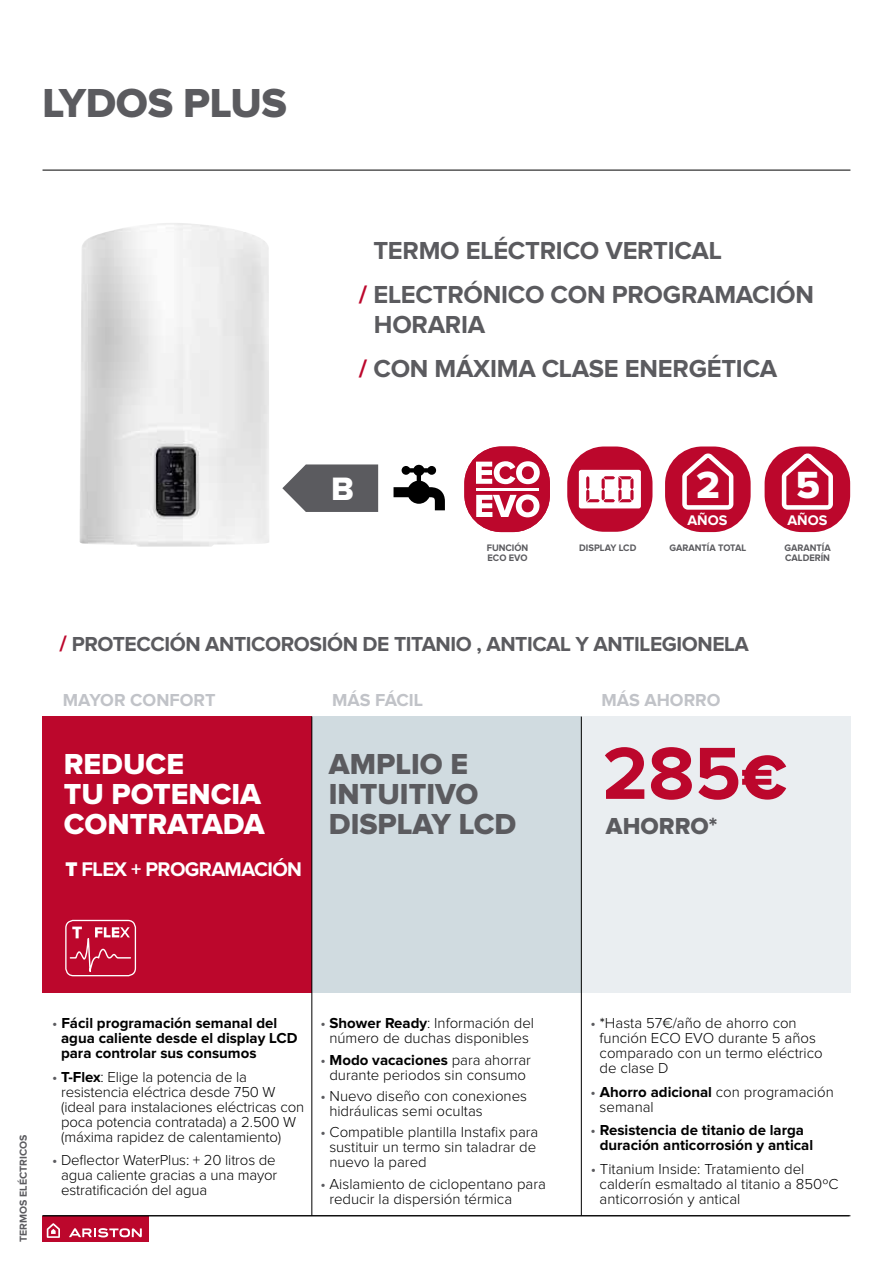
<style>
.page{position:relative;width:893px;height:1263px;background:#fff}
.page>*{position:absolute;margin:0;border:0;box-sizing:border-box;transform-origin:0 0}
.t1{font:700 76.35px "Proxima Nova";color:#bc072c}
.t2{font:42px "Proxima Nova Extrabld";color:#5b5b5f}
.t3{font:39.3px "Proxima Nova Extrabld";color:#fff}
.t4{font:33.6px "Proxima Nova Extrabld";color:#fff}
.t5{font:30px/30px "Proxima Nova Extrabld";color:#fff}
.t6{font:30px "Proxima Nova Extrabld";color:#5b5b5f}
.t7{font:700 25.5px/43.3px "Proxima Nova";color:#5b5b5f}
.t8{font:24px "Proxima Nova Extrabld";color:#5b5b5f}
.t9{font:700 21px "Proxima Nova";color:#5b5b5f}
.t10{font:700 20.55px "Proxima Nova";letter-spacing:-.03em;color:#fff}
.t11{font:700 18px "Proxima Nova";color:#c1c3c8}
.t12{font:300 15px/15px "Proxima Nova";color:#000}
.t13{font:700 15px/15px "Proxima Nova";color:#000;text-align:justify}
.t14{font:700 14.4px "Proxima Nova";color:#fff}
.t15{font:700 10.5px "Proxima Nova";color:#5b5b5f}
.t16{font:700 9.75px/9.8px "Proxima Nova";color:#5b5b5f;scale:.95 1}
.s1{color:#bc072c}
.s2{font-size:22.5px;color:#bc072c}
.s3{font-weight:900}
.s4{font-family:"Proxima Nova Extrabld";font-weight:400;font-size:64.35px}
.s5{font-weight:400;color:#5b5b5f}
.s6{font-weight:700}
.s7{font-weight:400}
</style>
<div class="page">
<div style="left:312px;top:716px;width:269px;height:277px;background:#d0dbe0"></div>
<div style="left:43px;top:716px;width:269px;height:277px;background:#bc072c"></div>
<div style="left:581px;top:716px;width:269px;height:277px;background:#eaeef1"></div>
<div style="left:43px;top:1216px;width:106px;height:26px;background:#bc072c"></div>
<svg style="left:47px;top:1223px;width:13px;height:15px"></svg>
<svg style="left:69px;top:1228px;width:73px;height:9px"></svg>
<hr style="left:43px;top:1215px;width:807px;height:1px;background:#000">
<svg style="left:282px;top:464px;width:96px;height:48px;background:#717174"></svg>
<svg style="left:394px;top:465px;width:51px;height:45px"></svg>
<hr style="left:43px;top:170px;width:807px;height:1px;background:#000">
<hr style="left:312px;top:716px;width:1px;height:499px;background:#000">
<hr style="left:581px;top:716px;width:1px;height:499px;background:#000">
<div style="left:765px;top:446px;width:85px;height:86px;background:#bc072c;border-radius:37px"></div>
<svg style="left:782px;top:453px;width:51px;height:57px"></svg>
<div style="left:464px;top:446px;width:86px;height:86px;background:#bc072c;border-radius:37px"></div>
<svg style="left:476px;top:461px;width:64px;height:23px"></svg>
<svg style="left:476px;top:494px;width:63px;height:23px"></svg>
<hr style="left:476px;top:488px;width:62px;height:2px;background:#fff">
<div style="left:665px;top:446px;width:86px;height:86px;background:#bc072c;border-radius:37px"></div>
<svg style="left:682px;top:453px;width:51px;height:57px"></svg>
<div style="left:567px;top:446px;width:85px;height:86px;background:#bc072c;border-radius:37px"></div>
<div style="left:579px;top:470px;width:62px;height:38px;background:#fff;border-radius:2px"></div>
<svg style="left:586px;top:476px;width:48px;height:26px"></svg>
<img style="left:79px;top:223px;width:190px;height:324px">
<svg style="left:69px;top:919px;width:63px;height:58px"></svg>
<div style="left:65px;top:920px;width:71px;height:56px;border:1px solid #fff;border-radius:8px"></div>
<h2 class="t2" style="left:43px;top:84px;width:193px">LYDOS PLUS</h2>
<h3 class="t7" style="left:373px;top:230px;width:18px">TERMO</h3>
<h3 class="t7" style="left:466px;top:230px;width:16px">ELÉCTRICO</h3>
<h3 class="t7" style="left:605px;top:230px;width:16px">VERTICAL</h3>
<h3 class="t7" style="left:359px;top:274px;width:31px"><span class="s1">/</span> ELECTRÓNICO</h3>
<h3 class="t7" style="left:551px;top:274px;width:19px">CON</h3>
<h3 class="t7" style="left:612px;top:274px;width:18px">PROGRAMACIÓN</h3>
<h3 class="t7" style="left:359px;top:304px;width:50px;text-indent:15px">HORARIA <span class="s1">/</span> CON</h3>
<h3 class="t7" style="left:435px;top:348px;width:72px">MÁXIMA</h3>
<h3 class="t7" style="left:542px;top:348px;width:17px">CLASE</h3>
<h3 class="t7" style="left:625px;top:348px;width:17px">ENERGÉTICA</h3>
<h3 class="t4" style="left:331px;top:473px;width:24px">B</h3>
<p class="t16" style="left:487px;top:543px;width:9px">FUNCIÓN<br>ECO</p>
<p class="t16" style="left:509px;top:553px;width:8px">EVO</p>
<p class="t16" style="left:579px;top:543px;width:7px">DISPLAY</p>
<p class="t16" style="left:619px;top:543px;width:20px">lcd</p>
<h3 class="t3" style="left:696px;top:467px;width:25px">2</h3>
<p class="t14" style="left:687px;top:513px;width:42px">AÑOS</p>
<p class="t16" style="left:669px;top:543px;width:82px">garantía total</p>
<h3 class="t3" style="left:796px;top:467px;width:26px">5</h3>
<p class="t14" style="left:787px;top:513px;width:42px">AÑOS</p>
<p class="t16" style="left:784px;top:543px;width:50px">garantía calderín</p>
<h3 class="t9" style="left:60px;top:635px;width:26px"><span class="s2">/</span> PROTECCIÓN</h3>
<h3 class="t9" style="left:205px;top:635px;width:14px">ANTICOROSIÓN</h3>
<h3 class="t9" style="left:363px;top:635px;width:44px">DE TITANIO</h3>
<h3 class="t9" style="left:476px;top:635px;width:23px">, ANTICAL</h3>
<h3 class="t9" style="left:575px;top:635px;width:32px">YANTILEGIONELA</h3>
<p class="t11" style="left:63px;top:691px;width:14px">MAYOR</p>
<p class="t11" style="left:130px;top:691px;width:14px">CONFORT</p>
<p class="t11" style="left:602px;top:691px;width:14px">MÁS</p>
<p class="t11" style="left:645px;top:691px;width:39px">AHORRO</p>
<p class="t11" style="left:332px;top:691px;width:14px">MÁS</p>
<p class="t11" style="left:375px;top:691px;width:11px">FÁCIL</p>
<h3 class="t5" style="left:64px;top:750px;width:87px">REDUCE<br>TU POTENCIA<br>CONTRATA</h3>
<h3 class="t5" style="left:223px;top:810px;width:43px">DA</h3>
<h3 class="t10" style="left:65px;top:859px;width:94px"><span class="s3">T</span>FLEX + PROG</h3>
<h3 class="t10" style="left:199px;top:859px;width:105px">ramación</h3>
<h3 class="t6" style="left:329px;top:750px;width:83px">AMPLIO</h3>
<h3 class="t6" style="left:451px;top:750px;width:16px">E</h3>
<h3 class="t6" style="left:329px;top:780px;width:16px">INTUITI</h3>
<h3 class="t6" style="left:435px;top:780px;width:43px">VO</h3>
<h3 class="t6" style="left:329px;top:810px;width:87px">DISPLAY</h3>
<h3 class="t6" style="left:459px;top:810px;width:59px">LC D</h3>
<h1 class="t1" style="left:602px;top:738px;width:186px">285<span class="s4">€</span></h1>
<h3 class="t8" style="left:606px;top:815px;width:113px">AHORRO*</h3>
<p class="t15" style="left:18px;top:1242px;width:109px;rotate:-90deg">termos eléctricos</p>
<p class="t13" style="left:61px;top:1016px;width:219px;text-indent:-9px"><span class="s5">•</span> Fácil programación semanal del agua caliente desde el display LCD para controlar sus consumos</p>
<p class="t12" style="left:61px;top:1070px;width:245px;text-indent:-9px"><span class="s5">•</span> <span class="s6">T-Flex</span>: Elige la potencia de la resistencia eléctrica desde 750 W (ideal para instalaciones eléctricas con poca potencia contratada) a 2.500 W (máxima rapidez de calentamiento)</p>
<p class="t12" style="left:61px;top:1153px;width:218px;text-align:justify;text-indent:-9px"><span class="s5">•</span> Deflector WaterPlus: + 20 litros de agua caliente gracias a una mayor estratificación del agua</p>
<p class="t12" style="left:320px;top:1016px;width:215px;text-align:center"><span class="s5">•</span> <span class="s6">Shower Ready</span>: Información del número de duchas disponibles</p>
<p class="t12" style="left:320px;top:1053px;width:212px;text-align:center"><span class="s5">•</span> <span class="s6">Modo vacaciones</span> para ahorrar durante periodos sin consumo</p>
<p class="t12" style="left:329px;top:1089px;width:199px;text-indent:-9px"><span class="s5">•</span> Nuevo diseño con conexiones hidráulicas semi ocultas</p>
<p class="t12" style="left:329px;top:1125px;width:211px;text-indent:-9px"><span class="s5">•</span> Compatible plantilla Instafix para sustituir un termo sin taladrar de nuevo la pared</p>
<p class="t12" style="left:329px;top:1177px;width:218px;text-indent:-9px"><span class="s5">•</span> Aislamiento de ciclopentano para reducir la dispersión térmica</p>
<p class="t12" style="left:600px;top:1016px;width:225px;text-indent:-9px"><span class="s5">•</span> <span class="s7">*</span>Hasta 57€/año de ahorro con función ECO EVO durante 5 años comparado con un termo eléctrico de clase D</p>
<p class="t12" style="left:600px;top:1085px;width:236px;text-indent:-9px"><span class="s5">•</span> <span class="s6">Ahorro adicional</span> con programación semanal</p>
<p class="t13" style="left:600px;top:1123px;width:215px;text-indent:-9px"><span class="s5">•</span> Resistencia de titanio de larga duración anticorrosión y antical</p>
<p class="t12" style="left:600px;top:1162px;width:240px;text-indent:-9px"><span class="s5">•</span> Titanium Inside: Tratamiento del calderín esmaltado al titanio a 850ºC anticorrosión y antical</p>
</div>
